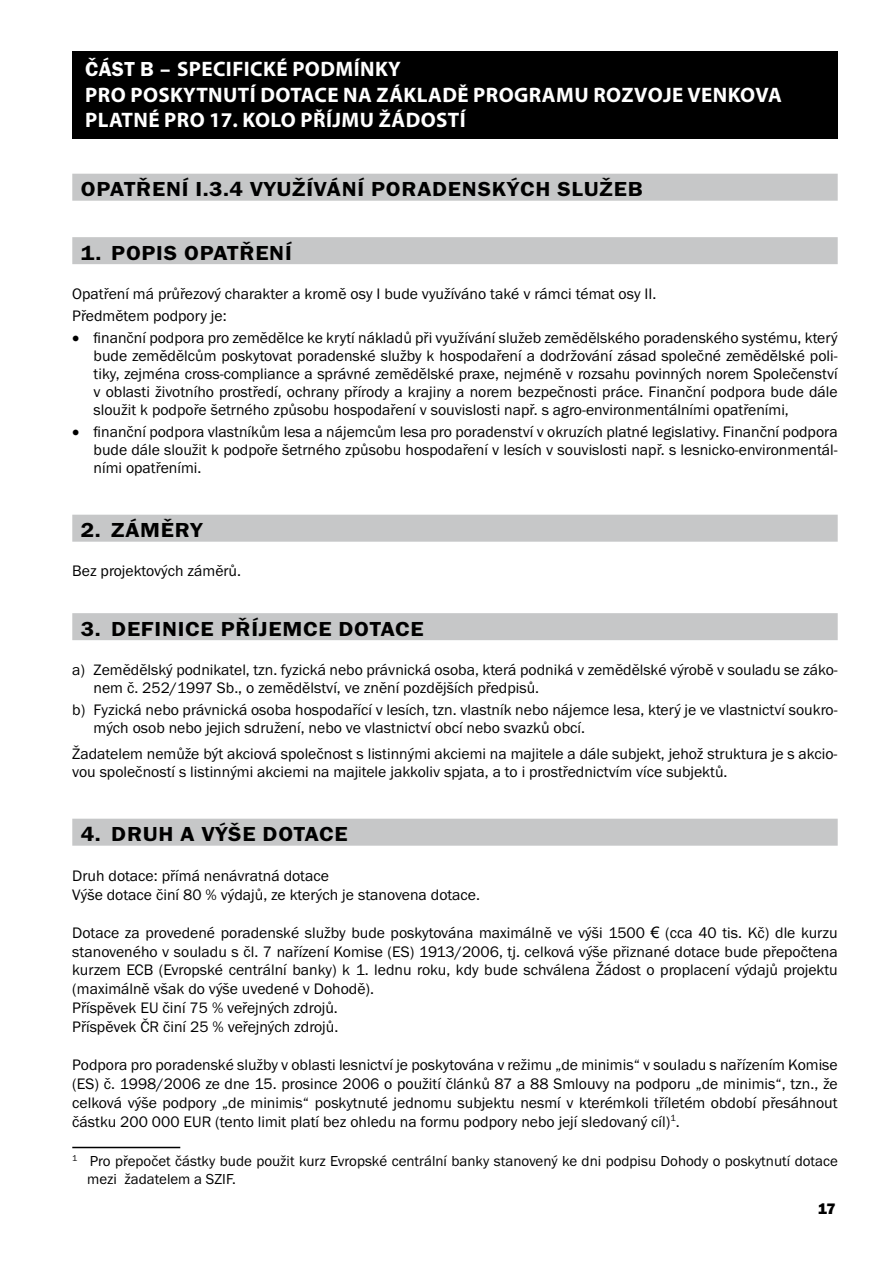
<style>
.page{position:relative;width:893px;height:1263px;background:#fff}
.page>*{position:absolute;margin:0;border:0;box-sizing:border-box;transform-origin:0 0}
.t1{font:21px "Franklin Got Itc TOT Dem";letter-spacing:.035em;color:#000;scale:1.1 1}
.t2{font:700 21px/25.2px "Myriad Pro";letter-spacing:.02em;color:#fff}
.t3{font:15.75px/18px "Franklin Got Itc TOT Boo";color:#000}
.t4{font:15.75px "Franklin Got Itc TOT Hea";color:#000}
.t5{font:15px/18px "Franklin Got Itc TOT Boo";color:#000}
.s1{font-family:"Franklin Got Itc TOT Dem";font-weight:400}
.s2{font-family:"Arial"}
</style>
<div class="page">
<div style="left:72px;top:51px;width:766px;height:88px;background:#000"></div>
<div style="left:72px;top:174px;width:766px;height:27px;background:#c6c7c8"></div>
<div style="left:72px;top:237px;width:766px;height:27px;background:#c6c7c8"></div>
<div style="left:72px;top:515px;width:766px;height:27px;background:#c6c7c8"></div>
<div style="left:72px;top:613px;width:766px;height:27px;background:#c6c7c8"></div>
<div style="left:72px;top:819px;width:766px;height:27px;background:#c6c7c8"></div>
<hr style="left:72px;top:1147px;width:108px;height:1px;background:#000">
<h1 class="t2" style="left:85px;top:56px;width:698px"><span class="s1">ČÁST B –</span> SPECIFICKÉ PODMÍNKY<br>PRO POSKYTNUTÍ DOTACE NA ZÁKLADĚ PROGRAMU ROZVOJE VENKOVA<br>PLATNÉ PRO 17. KOLO PŘÍJMU ŽÁDOSTÍ</h1>
<h1 class="t1" style="left:81px;top:178px;width:510px">OPATŘENÍ I.3.4 VYUŽÍVÁNÍ PORADENSKÝCH SLUŽEB</h1>
<h1 class="t1" style="left:81px;top:241px;width:32px">1. PO</h1>
<h1 class="t1" style="left:142px;top:241px;width:138px">PIS OPATŘENÍ</h1>
<p class="t3" style="left:72px;top:282px;width:586px;line-height:22.2px">Opatření má průřezový charakter a kromě osy I bude využíváno také v rámci témat osy II.<br>Předmětem podpory je:</p>
<p class="t3" style="left:94px;top:329px;width:746px;text-align:justify;text-indent:-21px">• finanční podpora pro zemědělce ke krytí nákladů při využívání služeb zemědělského poradenského systému, který bude zemědělcům poskytovat poradenské služby k hospodaření a dodržování zásad společné zemědělské poli&shy;tiky, zejména cross-compliance a správné zemědělské praxe, nejméně v rozsahu povinných norem Společenství v oblasti životního prostředí, ochrany přírody a krajiny a norem bezpečnosti práce. Finanční podpora bude dále sloužit k podpoře šetrného způsobu hospodaření v souvislosti např. s agro-environmentálními opatřeními,</p>
<p class="t3" style="left:94px;top:423px;width:746px;text-align:justify;text-indent:-21px">• finanční podpora vlastníkům lesa a nájemcům lesa pro poradenství v okruzích platné legislativy. Finanční podpora bude dále sloužit k podpoře šetrného způsobu hospodaření v lesích v souvislosti např. s lesnicko-environmentál&shy;ními opatřeními.</p>
<h1 class="t1" style="left:81px;top:518px;width:112px">2. ZÁMĚRY</h1>
<p class="t3" style="left:72px;top:562px;width:170px">Bez projektových záměrů.</p>
<h1 class="t1" style="left:81px;top:617px;width:313px">3. DEFINICE PŘÍJEMCE DOTACE</h1>
<p class="t3" style="left:94px;top:660px;width:746px;text-indent:-21px">a) Zemědělský podnikatel, tzn. fyzická nebo právnická osoba, která podniká v zemědělské výrobě v souladu se záko&shy;nem č. 252/1997 Sb., o zemědělství, ve znění pozdějších předpisů.</p>
<p class="t3" style="left:94px;top:701px;width:746px;text-indent:-21px">b) Fyzická nebo právnická osoba hospodařící v lesích, tzn. vlastník nebo nájemce lesa, který je ve vlastnictví soukro&shy;mých osob nebo jejich sdružení, nebo ve vlastnictví obcí nebo svazků obcí.</p>
<p class="t3" style="left:72px;top:745px;width:767px">Žadatelem nemůže být akciová společnost s listinnými akciemi na majitele a dále subjekt, jehož struktura je s akcio&shy;vou společností s listinnými akciemi na majitele jakkoliv spjata, a to i prostřednictvím více subjektů.</p>
<h1 class="t1" style="left:81px;top:822px;width:244px">4. D RUH A VÝŠE DOTACE</h1>
<p class="t3" style="left:72px;top:866px;width:409px;line-height:18.9px">Druh dotace: přímá nenávratná dotace<br>Výše dotace činí 80 % výdajů, ze kterých je stanovena dotace.</p>
<p class="t3" style="left:72px;top:923px;width:767px;line-height:18.9px">Dotace za provedené poradenské služby bude poskytována maximálně ve výši 1500 <span class="s2">€</span> (cca 40 tis. Kč) dle kurzu stanoveného v souladu s čl. 7 nařízení Komise (ES) 1913/2006, tj. celková výše přiznané dotace bude přepočtena kurzem ECB (Evropské centrální banky) k 1. lednu roku, kdy bude schválena Žádost o proplacení výdajů projektu (maximálně však do výše uvedené v Dohodě).<br>Příspěvek EU činí 75 % veřejných zdrojů.<br>Příspěvek ČR činí 25 % veřejných zdrojů.</p>
<p class="t3" style="left:72px;top:1055px;width:767px;line-height:18.9px;text-align:justify">Podpora pro poradenské služby v oblasti lesnictví je poskytována v režimu „de minimis“ v souladu s nařízením Komise (ES) č. 1998/2006 ze dne 15. prosince 2006 o použití článků 87 a 88 Smlouvy na podporu „de minimis“, tzn., že celková výše podpory „de minimis“ poskytnuté jednomu subjektu nesmí v kterémkoli tříletém období přesáhnout částku 200 000 EUR (tento limit platí bez ohledu na formu podpory nebo její sledovaný cíl)<sup>1</sup>.</p>
<p class="t5" style="left:87px;top:1152px;width:752px;text-indent:-15px"><sup>1</sup> Pro přepočet částky bude použit kurz Evropské centrální banky stanovený ke dni podpisu Dohody o poskytnutí dotace mezi žadatelem a SZIF.</p>
<p class="t4" style="left:818px;top:1199px;width:20px">17</p>
</div>
